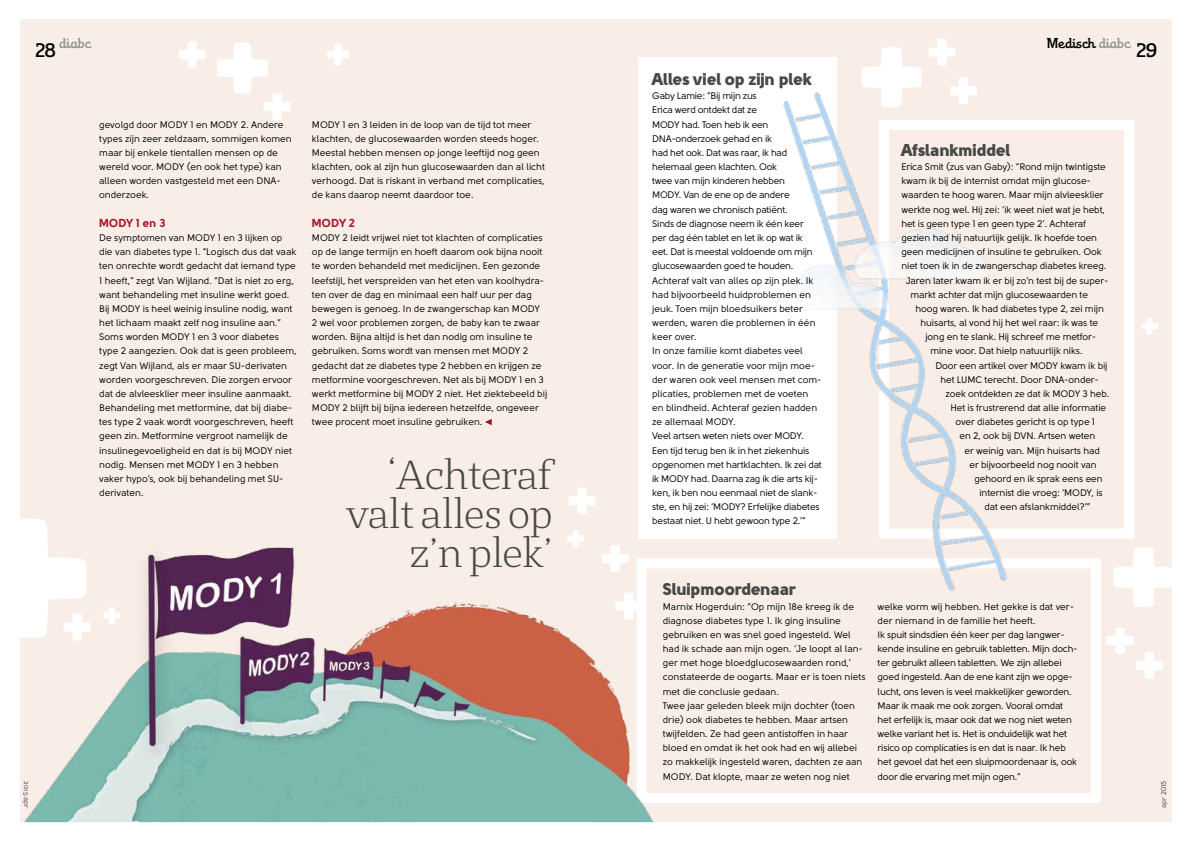
<style>
.page{position:relative;width:1191px;height:842px;background:#fff}
.page>*{position:absolute;margin:0;border:0;box-sizing:border-box;transform-origin:0 0}
.t1{font:300 40.4px/38.9px "St Marie";letter-spacing:-.03em;color:#484848;text-align:right}
.t2{font:17px "Solomon Sans Black";letter-spacing:-.01em;color:#484848}
.t3{font:14px "Theorem";letter-spacing:.02em;color:#000}
.t4{font:14px "Theorem";letter-spacing:.02em;color:#939393}
.t5{font:11.5px "Solomon Sans Bold";color:#a9132a}
.t6{font:9.5px/14.2px "Solomon Sans Normal";color:#000}
.t7{font:9.5px/14.2px "Solomon Sans Normal";letter-spacing:-.02em;color:#000}
.t8{font:7px "Solomon Sans Normal";color:#484848}
.s1{font-size:19px;color:#000}
.s2{color:#939393}
.s3{font-size:19px}
</style>
<div class="page">
<div style="left:20px;top:20px;width:1151px;height:802px;background:#f8eee7"></div>
<svg style="left:653px;top:558px;width:448px;height:245px"></svg>
<div style="left:638px;top:57px;width:198px;height:482px;background:#fff"></div>
<svg style="left:1011px;top:120px;width:123px;height:419px"></svg>
<img style="left:24px;top:547px;width:629px;height:275px">
<svg style="left:103px;top:607px;width:17px;height:17px"></svg>
<svg style="left:20px;top:519px;width:71px;height:121px"></svg>
<svg style="left:1113px;top:547px;width:59px;height:60px"></svg>
<svg style="left:602px;top:545px;width:27px;height:27px"></svg>
<svg style="left:217px;top:42px;width:74px;height:78px"></svg>
<svg style="left:615px;top:592px;width:27px;height:27px"></svg>
<svg style="left:179px;top:41px;width:27px;height:27px"></svg>
<svg style="left:327px;top:44px;width:22px;height:22px"></svg>
<svg style="left:567px;top:530px;width:17px;height:17px"></svg>
<svg style="left:1141px;top:317px;width:16px;height:17px"></svg>
<svg style="left:569px;top:487px;width:26px;height:27px"></svg>
<svg style="left:1107px;top:627px;width:55px;height:52px"></svg>
<img style="left:769px;top:19px;width:242px;height:583px">
<svg style="left:485px;top:419px;width:7px;height:6px"></svg>
<h3 class="t4" style="left:35px;top:35px;width:57px"><span class="s1">28</span> diabc</h3>
<h3 class="t3" style="left:1047px;top:35px;width:111px">Medisch <span class="s2">diabc</span> <span class="s3">29</span></h3>
<p class="t6" style="left:99px;top:117px;width:194px">gevolgd door MODY 1 en MODY 2. Andere types zijn zeer zeldzaam, sommigen komen maar bij enkele tientallen mensen op de wereld voor. MODY (en ook het type) kan alleen worden vastgesteld met een DNA&shy;onderzoek.</p>
<p class="t5" style="left:99px;top:216px;width:68px">MODY 1 en 3</p>
<p class="t6" style="left:99px;top:231px;width:199px">De symptomen van MODY 1 en 3 lijken op die van diabetes type 1. “Logisch dus dat vaak ten onrechte wordt gedacht dat iemand type 1 heeft,” zegt Van Wijland. “Dat is niet zo erg, want behandeling met insuline werkt goed.<br>Bij MODY is heel weinig insuline nodig, want het lichaam maakt zelf nog insuline aan.” Soms worden MODY 1 en 3 voor diabetes type 2 aangezien. Ook dat is geen probleem, zegt Van Wijland, als er maar SU-derivaten worden voorgeschreven. Die zorgen ervoor dat de alvleesklier meer insuline aanmaakt.<br>Behandeling met metformine, dat bij diabe&shy;tes type 2 vaak wordt voorgeschreven, heeft geen zin. Metformine vergroot namelijk de insulinegevoeligheid en dat is bij MODY niet nodig. Mensen met MODY 1 en 3 hebben vaker hypo’s, ook bij behandeling met SU&shy;derivaten.</p>
<p class="t6" style="left:312px;top:117px;width:235px">MODY 1 en 3 leiden in de loop van de tijd tot meer klachten, de glucosewaarden worden steeds hoger.<br>Meestal hebben mensen op jonge leeftijd nog geen klachten, ook al zijn hun glucosewaarden dan al licht verhoogd. Dat is riskant in verband met complicaties, de kans daarop neemt daardoor toe.</p>
<p class="t5" style="left:312px;top:216px;width:45px">MODY 2</p>
<p class="t6" style="left:312px;top:231px;width:237px">MODY 2 leidt vrijwel niet tot klachten of complicaties op de lange termijn en hoeft daarom ook bijna nooit te worden behandeld met medicijnen. Een gezonde leefstijl, het verspreiden van het eten van koolhydra&shy;ten over de dag en minimaal een half uur per dag bewegen is genoeg. In de zwangerschap kan MODY 2 wel voor problemen zorgen, de baby kan te zwaar worden. Bijna altijd is het dan nodig om insuline te gebruiken. Soms wordt van mensen met MODY 2 gedacht dat ze diabetes type 2 hebben en krijgen ze metformine voorgeschreven. Net als bij MODY 1 en 3 werkt metformine bij MODY 2 niet. Het ziektebeeld bij MODY 2 blijft bij bijna iedereen hetzelfde, ongeveer twee procent moet insuline gebruiken.</p>
<h1 class="t1" style="left:346px;top:455px;width:209px">‘Achteraf valt alles op z’n plek’</h1>
<p class="t8" style="left:31px;top:781px;width:28px;rotate:90deg">2015 apr</p>
<h2 class="t2" style="left:652px;top:69px;width:161px">Alles viel op zijn plek</h2>
<p class="t7" style="left:652px;top:89px;width:171px">Gaby Lamie: “Bij mijn zus<br>Erica werd ontdekt dat ze<br>MODY had. Toen heb ik een<br>DNA-onderzoek gehad en ik<br>had het ook. Dat was raar, ik had helemaal geen klachten. Ook<br>twee van mijn kinderen hebben<br>MODY. Van de ene op de andere<br>dag waren we chronisch patiënt.<br>Sinds de diagnose neem ik één keer<br>per dag één tablet en let ik op wat ik<br>eet. Dat is meestal voldoende om mijn glucosewaarden goed te houden.<br>Achteraf valt van alles op zijn plek. Ik had bijvoorbeeld huidproblemen en jeuk. Toen mijn bloedsuikers beter werden, waren die problemen in één keer over.<br>In onze familie komt diabetes veel voor. In de generatie voor mijn moe&shy;der waren ook veel mensen met com&shy;plicaties, problemen met de voeten en blindheid. Achteraf gezien hadden ze allemaal MODY.<br>Veel artsen weten niets over MODY.<br>Een tijd terug ben ik in het ziekenhuis opgenomen met hartklachten. Ik zei dat ik MODY had. Daarna zag ik die arts kij&shy;ken, ik ben nou eenmaal niet de slank&shy;ste, en hij zei: ‘MODY? Erfelijke diabetes bestaat niet. U hebt gewoon type 2.’”</p>
<h2 class="t2" style="left:663px;top:579px;width:135px">Sluipmoordenaar</h2>
<h2 class="t2" style="left:901px;top:140px;width:111px">Afslankmiddel</h2>
<p class="t6" style="left:901px;top:160px;width:206px">Erica Smit (zus van Gaby): “Rond mijn twintigste kwam ik bij de internist omdat mijn glucose&shy;waarden te hoog waren. Maar mijn alvleesklier werkte nog wel. Hij zei: ‘ik weet niet wat je hebt, het is geen type 1 en geen type 2’. Achteraf gezien had hij natuurlijk gelijk. Ik hoefde toen geen medicijnen of insuline te gebruiken. Ook niet toen ik in de zwangerschap diabetes kreeg.</p>
<p class="t6" style="left:905px;top:273px;width:204px">Jaren later kwam ik er bij zo’n test bij de super-</p>
<p class="t6" style="left:910px;top:287px;width:179px">markt achter dat mijn glucosewaarden te</p>
<p class="t6" style="left:915px;top:301px;width:190px">hoog waren. Ik had diabetes type 2, zei mijn</p>
<p class="t6" style="left:920px;top:316px;width:179px">huisarts, al vond hij het wel raar: ik was te</p>
<p class="t6" style="left:925px;top:330px;width:172px">jong en te slank. Hij schreef me metfor-</p>
<p class="t6" style="left:930px;top:344px;width:154px">mine voor. Dat hielp natuurlijk niks.</p>
<p class="t6" style="left:935px;top:358px;width:174px">Door een artikel over MODY kwam ik bij</p>
<p class="t6" style="left:940px;top:372px;width:160px">het LUMC terecht. Door DNA-onder-</p>
<p class="t6" style="left:945px;top:387px;width:165px">zoek ontdekten ze dat ik MODY 3 heb.</p>
<p class="t6" style="left:950px;top:401px;width:157px">Het is frustrerend dat alle informatie</p>
<p class="t6" style="left:955px;top:415px;width:141px">over diabetes gericht is op type 1</p>
<p class="t6" style="left:959px;top:429px;width:137px">en 2, ook bij DVN. Artsen weten</p>
<p class="t6" style="left:964px;top:443px;width:137px">er weinig van. Mijn huisarts had</p>
<p class="t6" style="left:969px;top:457px;width:129px">er bijvoorbeeld nog nooit van</p>
<p class="t6" style="left:974px;top:472px;width:130px">gehoord en ik sprak eens een</p>
<p class="t6" style="left:979px;top:486px;width:125px">internist die vroeg: ‘MODY, is</p>
<p class="t6" style="left:984px;top:500px;width:107px">dat een afslankmiddel?’”</p>
<p class="t6" style="left:663px;top:599px;width:204px">Marnix Hogerduin: “Op mijn 18e kreeg ik de diagnose diabetes type 1. Ik ging insuline gebruiken en was snel goed ingesteld. Wel had ik schade aan mijn ogen. ‘Je loopt al lan&shy;ger met hoge bloedglucosewaarden rond,’ constateerde de oogarts. Maar er is toen niets met die conclusie gedaan.<br>Twee jaar geleden bleek mijn dochter (toen drie) ook diabetes te hebben. Maar artsen twijfelden. Ze had geen antistoffen in haar bloed en omdat ik het ook had en wij allebei zo makkelijk ingesteld waren, dachten ze aan MODY. Dat klopte, maar ze weten nog niet</p>
<p class="t7" style="left:877px;top:599px;width:201px">welke vorm wij hebben. Het gekke is dat ver&shy;der niemand in de familie het heeft.<br>Ik spuit sindsdien één keer per dag langwer&shy;kende insuline en gebruik tabletten. Mijn doch&shy;ter gebruikt alleen tabletten. We zijn allebei goed ingesteld. Aan de ene kant zijn we opge&shy;lucht, ons leven is veel makkelijker geworden.<br>Maar ik maak me ook zorgen. Vooral omdat het erfelijk is, maar ook dat we nog niet weten welke variant het is. Het is onduidelijk wat het risico op complicaties is en dat is naar. Ik heb het gevoel dat het een sluipmoordenaar is, ook door die ervaring met mijn ogen.”</p>
<p class="t8" style="left:1159px;top:808px;width:29px;rotate:-90deg">apr 2015</p>
</div>
